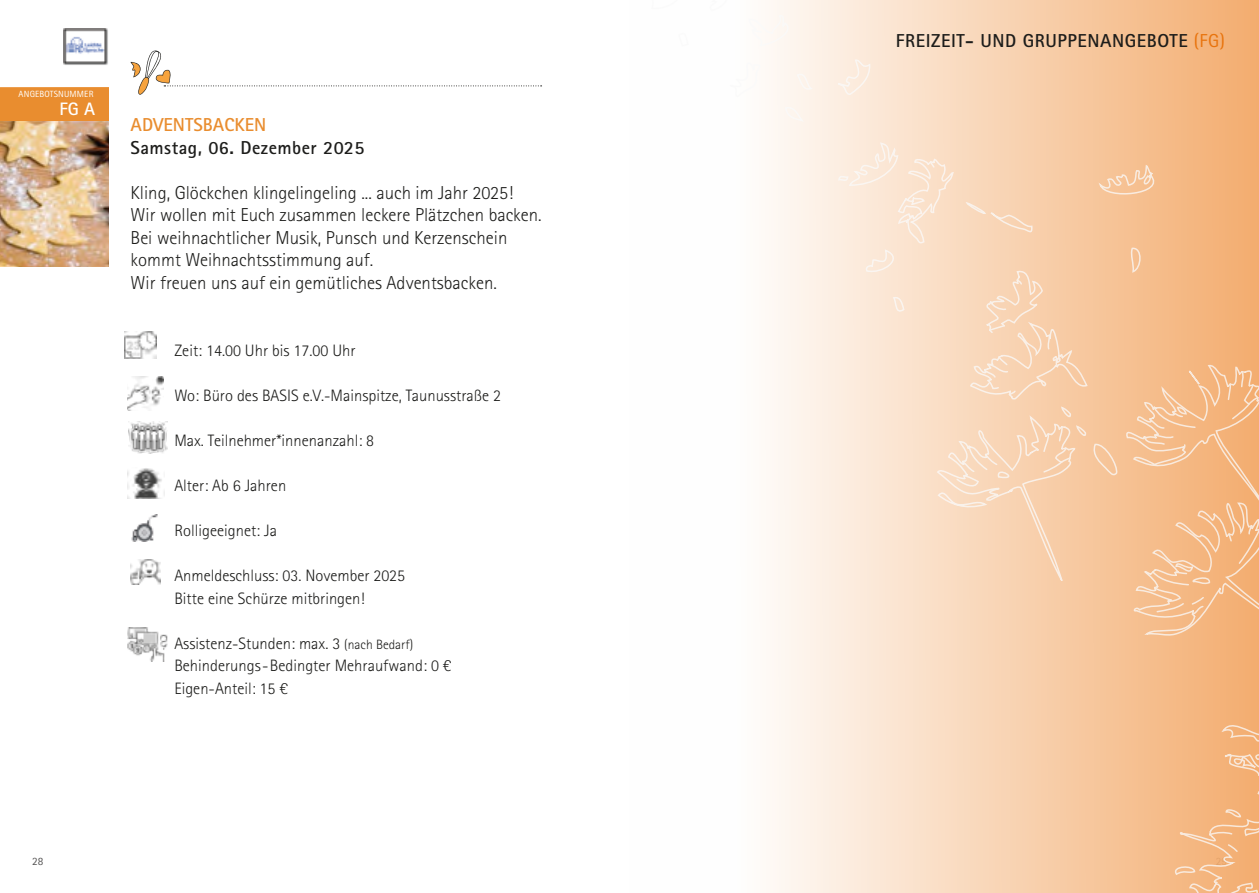
<style>
.page{position:relative;width:1259px;height:893px;background:#fff}
.page>*{position:absolute;margin:0;border:0;box-sizing:border-box;transform-origin:0 0}
.t1{font:300 18.75px/22.5px "Rotis Sans Serif Std";color:#1d1d1b}
.t2{font:700 18.75px "Rotis Sans Serif Std";letter-spacing:.03em;color:#1d1d1b}
.t3{font:700 18.75px "Rotis Sans Serif Std";color:#e98d2f}
.t4{font:700 18px "Rotis Sans Serif Std";color:#fff}
.t5{font:300 16.5px/22.5px "Rotis Sans Serif Std";color:#1d1d1b}
.t6{font:11.25px "Rotis Sans Serif";color:#555454}
.t7{font:9px "Rotis Sans Serif";letter-spacing:.02em;color:#fff}
.s1{font-size:13.5px}
.s2{font-family:"Rotis Sans Serif";font-weight:400;color:#e8730c}
</style>
<div class="page">
<img style="left:0;top:121px;width:108px;height:146px">
<img style="left:128px;top:628px;width:40px;height:34px">
<div style="left:0;top:87px;width:109px;height:34px;background:#e98d2f"></div>
<img style="left:125px;top:331px;width:32px;height:27px">
<img style="left:129px;top:421px;width:38px;height:32px">
<img style="left:130px;top:560px;width:30px;height:25px">
<img style="left:131px;top:515px;width:27px;height:26px">
<img style="left:127px;top:377px;width:37px;height:33px">
<img style="left:127px;top:468px;width:35px;height:31px">
<svg style="left:130px;top:50px;width:411px;height:45px"></svg>
<img style="left:64px;top:29px;width:44px;height:36px">
<svg style="left:770px;top:0;width:489px;height:893px;background:#f9d9bd"></svg>
<svg style="left:769px;top:0;width:26px;height:28px"></svg>
<svg style="left:769px;top:28px;width:304px;height:567px"></svg>
<svg style="left:833px;top:59px;width:239px;height:401px;background:#fae2cd"></svg>
<svg style="left:896px;top:157px;width:363px;height:736px;background:#f7cca7"></svg>
<p class="t7" style="left:19px;top:88px;width:76px">ANGEBOTSNUMMER</p>
<p class="t4" style="left:60px;top:97px;width:37px">FG A</p>
<p class="t3" style="left:131px;top:113px;width:137px">ADVENTSBACKEN</p>
<p class="t2" style="left:131px;top:136px;width:235px">Samstag, 06. Dezember 2025</p>
<p class="t1" style="left:131px;top:181px;width:413px">Kling, Glöckchen klingelingeling ... auch im Jahr 2025!<br>Wir wollen mit Euch zusammen leckere Plätzchen backen.<br>Bei weihnachtlicher Musik, Punsch und Kerzenschein kommt Weihnachtsstimmung auf.<br>Wir freuen uns auf ein gemütliches Adventsbacken.</p>
<p class="t5" style="left:174px;top:339px;width:183px">Zeit: 14.00 Uhr bis 17.00 Uhr</p>
<p class="t5" style="left:174px;top:384px;width:328px">Wo: Büro des BASIS e.V.-Mainspitze, Taunusstraße 2</p>
<p class="t5" style="left:174px;top:429px;width:201px">Max. Teilnehmer*innenanzahl: 8</p>
<p class="t5" style="left:174px;top:474px;width:113px">Alter: Ab 6 Jahren</p>
<p class="t5" style="left:174px;top:519px;width:104px">Rolligeeignet: Ja</p>
<p class="t5" style="left:174px;top:564px;width:232px">Anmeldeschluss: 03. November 2025<br>Bitte eine Schürze mitbringen!</p>
<p class="t5" style="left:174px;top:632px;width:279px">Assistenz-Stunden: max. 3 <span class="s1">(nach Bedarf)<br></span>Behinderungs-Bedingter Mehraufwand: 0 €<br>Eigen-Anteil: 15 €</p>
<p class="t6" style="left:32px;top:855px;width:13px">28</p>
<p class="t2" style="left:896px;top:28px;width:330px">FREIZEIT- UND GRUPPENANGEBOTE <span class="s2">(FG)</span></p>
</div>
